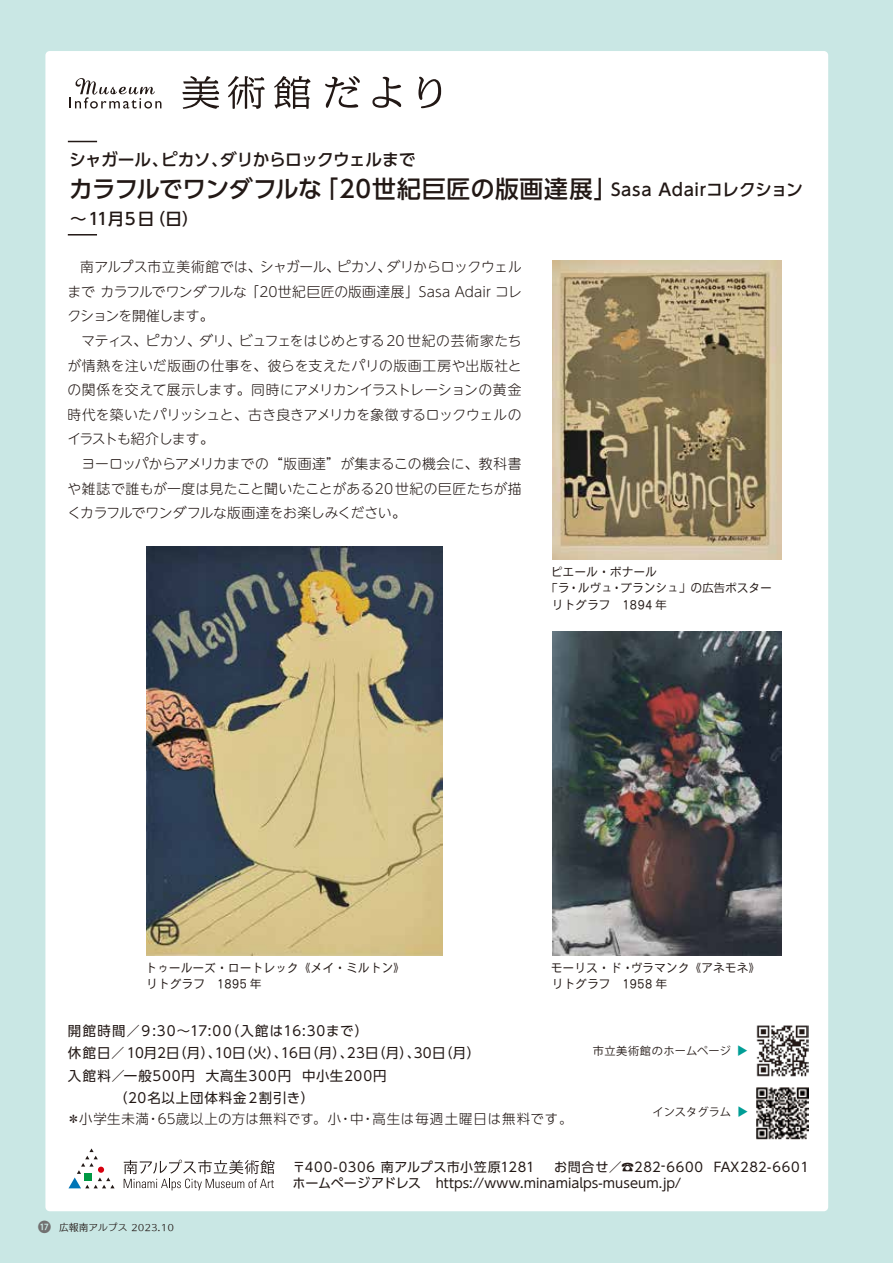
<style>
.page{position:relative;width:893px;height:1263px;background:#c9e7e4}
.page>*{position:absolute;margin:0;border:0;box-sizing:border-box;transform-origin:0 0}
.t1{font:500 24px "UD Shin Go Pro";letter-spacing:.015em;color:#221815}
.t2{font:500 16.95px "UD Shin Go Pro";letter-spacing:-.03em;color:#221815}
.t3{font:500 16.5px "UD Shin Go Pro";letter-spacing:.005em;color:#221815}
.t4{font:300 13.8px/24.6px "UD Shin M Go Pro";letter-spacing:.005em;color:#221815}
.t5{font:13.65px "UD Shin Go Pro";letter-spacing:.01em;color:#221815}
.t6{font:13.65px "UD Shin Go Pro";letter-spacing:.055em;color:#221815}
.t7{font:300 13.65px "UD Shin Go Pro";letter-spacing:.05em;color:#221815}
.t8{font:13.65px "UD Shin Go Pro";letter-spacing:.08em;color:#221815}
.t9{font:13.05px/16.5px "UD Shin Go Pro";letter-spacing:.01em;color:#221815}
.t10{font:13.05px "UD Shin Go Pro";letter-spacing:.035em;color:#221815}
.t11{font:300 10.95px/16.2px "M News G Pro";letter-spacing:.05em;color:#221815}
.t12{font:10.95px "Koz Go Pro";letter-spacing:.05em;color:#221815}
.t13{font:10.95px "Koz Go Pro";color:#221815}
.t14{font:10.95px "Koz Go Pro";color:#009e96}
.t15{font:9.75px "UD Typos 58 Std";color:#221815}
.s1{font-size:16.95px}
.s2{font-size:9px}
</style>
<div class="page">
<div style="left:45px;top:51px;width:783px;height:1160px;background:#fff;border-radius:4px"></div>
<svg style="left:182px;top:76px;width:37px;height:33px"></svg>
<svg style="left:228px;top:76px;width:37px;height:33px"></svg>
<svg style="left:274px;top:76px;width:36px;height:33px"></svg>
<svg style="left:325px;top:76px;width:35px;height:32px"></svg>
<svg style="left:372px;top:77px;width:29px;height:31px"></svg>
<svg style="left:418px;top:77px;width:23px;height:31px"></svg>
<svg style="left:69px;top:78px;width:92px;height:31px"></svg>
<svg style="left:68px;top:1148px;width:47px;height:40px"></svg>
<div style="left:84px;top:1173px;width:8px;height:8px;background:#094"></div>
<svg style="left:124px;top:1160px;width:150px;height:30px"></svg>
<svg style="left:68px;top:141px;width:29px;height:1px"></svg>
<svg style="left:68px;top:234px;width:29px;height:1px"></svg>
<img style="left:756px;top:1087px;width:52px;height:52px">
<img style="left:756px;top:1025px;width:52px;height:52px">
<img style="left:146px;top:547px;width:297px;height:409px">
<img style="left:552px;top:260px;width:230px;height:300px">
<img style="left:552px;top:632px;width:230px;height:324px">
<p class="t2" style="left:69px;top:146px;width:348px">シャガール、ピカソ、ダリからロックウェルまで</p>
<h1 class="t1" style="left:69px;top:170px;width:735px">カラフルでワンダフルな「20世紀巨匠の版画達展」<span class="s1">Sasa Adairコレクション</span></h1>
<p class="t3" style="left:70px;top:206px;width:130px">～11月5日（日）</p>
<p class="t4" style="left:67px;top:254px;width:456px;text-indent:13px">南アルプス市立美術館では、シャガール、ピカソ、ダリからロックウェルまで カラフルでワンダフルな「20世紀巨匠の版画達展」Sasa Adair コレクションを開催します。<br>　マティス、ピカソ、ダリ、ビュフェをはじめとする20 世紀の芸術家たちが情熱を注いだ版画の仕事を、彼らを支えたパリの版画工房や出版社との関係を交えて展示します。同時にアメリカンイラストレーションの黄金時代を築いたパリッシュと、古き良きアメリカを象徴するロックウェルのイラストも紹介します。<br>　ヨーロッパからアメリカまでの“版画達”が集まるこの機会に、教科書や雑誌で誰もが一度は見たこと聞いたことがある20世紀の巨匠たちが描くカラフルでワンダフルな版画達をお楽しみください。</p>
<p class="t11" style="left:551px;top:562px;width:107px">ピエール・ボナール</p>
<p class="t11" style="left:546px;top:579px;width:227px">「ラ・ルヴュ・ブランシュ」の広告ポスター</p>
<p class="t11" style="left:552px;top:595px;width:116px">リトグラフ　1894 年</p>
<p class="t11" style="left:146px;top:958px;width:267px">トゥールーズ・ロートレック《メイ・ミルトン》　リトグラフ　1895 年</p>
<p class="t8" style="left:68px;top:1019px;width:302px">開館時間／９:30～17:00（入館は16:30まで）</p>
<p class="t5" style="left:68px;top:1042px;width:414px">休館日／10月2日（月）、10日（火）、16日（月）、23日（月）、30日（月）</p>
<p class="t6" style="left:68px;top:1064px;width:320px">入館料／一般500円 大高生300円 中小生200円</p>
<p class="t6" style="left:114px;top:1087px;width:202px">（20名以上団体料金２割引き）</p>
<p class="t11" style="left:551px;top:958px;width:217px">モーリス・ド・ヴラマンク《アネモネ》　リトグラフ　1958 年</p>
<p class="t12" style="left:593px;top:1044px;width:140px">市立美術館のホームページ</p>
<p class="t14" style="left:749px;top:1044px;width:13px;rotate:90deg">▲</p>
<p class="t7" style="left:67px;top:1107px;width:507px">＊小学生未満・65歳以上の方は無料です。小・中・高生は毎週土曜日は無料です。</p>
<p class="t13" style="left:652px;top:1105px;width:80px">インスタグラム</p>
<p class="t14" style="left:750px;top:1106px;width:13px;rotate:90deg">▲</p>
<p class="t15" style="left:59px;top:1219px;width:116px">広報南アルプス <span class="s2">2023.10</span></p>
<p class="t10" style="left:293px;top:1156px;width:244px">〒400-0306 南アルプス市小笠原1281</p>
<p class="t9" style="left:293px;top:1158px;width:518px;text-indent:261px">お問合せ／☎282-6600 FAX282-6601ホームページアドレス　https://www.minamialps-museum.jp/</p>
</div>
